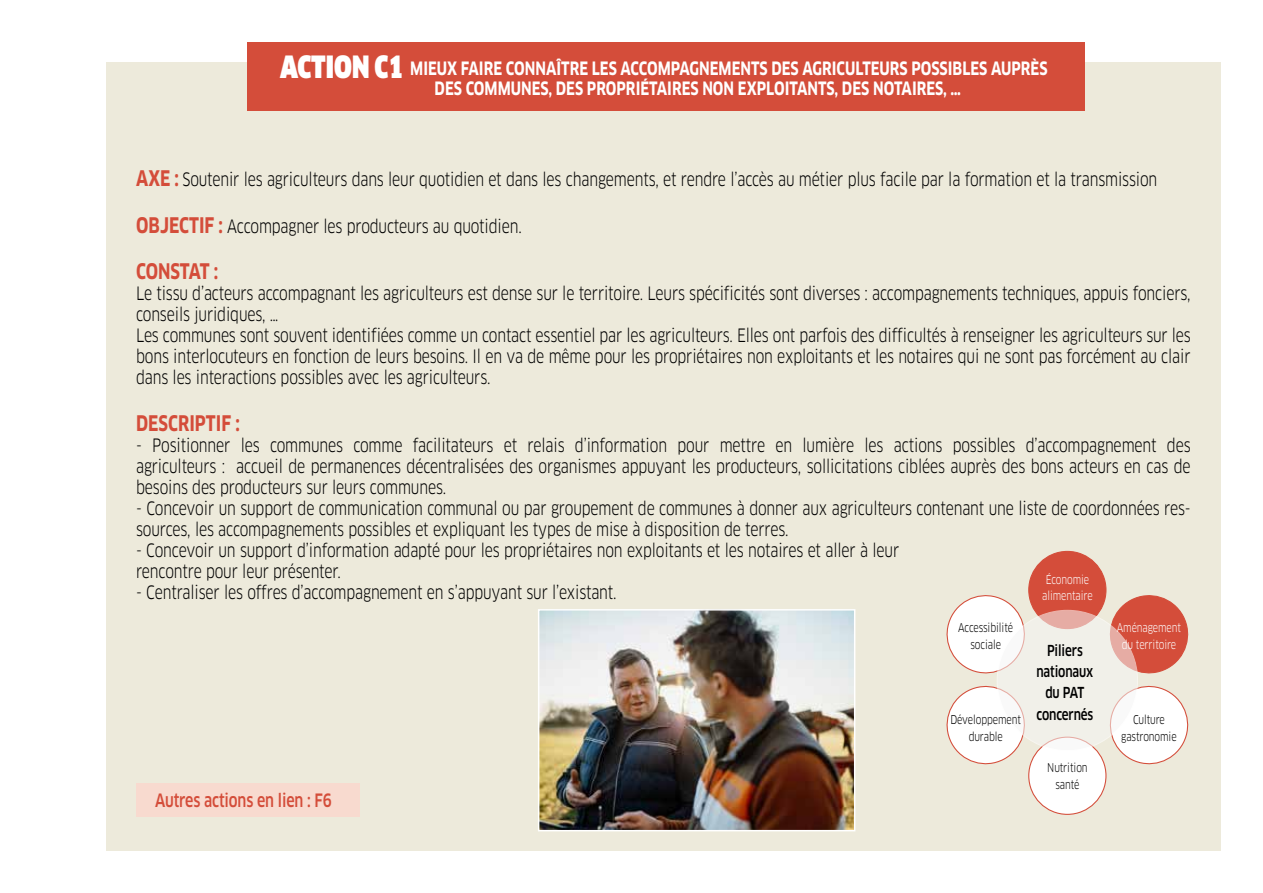
<style>
.page{position:relative;width:1263px;height:893px;background:#fff}
.page>*{position:absolute;margin:0;border:0;box-sizing:border-box;transform-origin:0 0}
.t1{font:700 21px "Clan OT";color:#d44d3a;scale:.79 1}
.t2{font:18px/21px "Clan OT";letter-spacing:-.01em;color:#000;scale:.79 1}
.t3{font:700 18px/19.5px "Clan OT";color:#fff;scale:.79 1}
.t4{font:500 18px "Clan OT";letter-spacing:-.01em;color:#d44d3a;scale:.79 1}
.t5{font:500 14.85px/21.3px "Clan OT";letter-spacing:-.01em;color:#000;text-align:center;scale:.79 1}
.t6{font:11.85px/16.8px "Clan OT";letter-spacing:-.01em;color:#000;text-align:center;scale:.79 1}
.t7{font:11.85px/16.8px "Clan OT";letter-spacing:-.01em;color:#fff;scale:.79 1}
.s1{font-weight:900;font-size:30px}
.s2{font-weight:700;font-size:21px;color:#d44d3a}
</style>
<div class="page">
<div style="left:106px;top:62px;width:1114px;height:788px;background:#edeadb"></div>
<div style="left:136px;top:783px;width:224px;height:34px;background:#f8dacf"></div>
<div style="left:1029px;top:551px;width:77px;height:78px;background:#d44d3a;border-radius:50%"></div>
<div style="left:1029px;top:737px;width:77px;height:77px;background:#fff;border-radius:50%"></div>
<svg style="left:946px;top:589px;width:84px;height:180px"></svg>
<svg style="left:1103px;top:590px;width:86px;height:181px"></svg>
<svg style="left:997px;top:610px;width:140px;height:141px;fill:#f1f0e9"></svg>
<div style="left:247px;top:42px;width:838px;height:69px;background:#d44d3a"></div>
<img style="left:541px;top:612px;width:311px;height:216px">
<div style="left:538px;top:609px;width:317px;height:222px;border:2px solid #fff"></div>
<p class="t3" style="left:435px;top:59px;width:777px;text-indent:-154px"><span class="s1">ACTION C1</span> MIEUX FAIRE CONNAÎTRE LES ACCOMPAGNEMENTS DES AGRICULTEURS POSSIBLES AUPRÈS<br>DES COMMUNES, DES PROPRIÉTAIRES NON EXPLOITANTS, DES NOTAIRES, …</p>
<p class="t2" style="left:136px;top:169px;width:1294px"><span class="s2">AXE :</span> Soutenir les agriculteurs dans leur quotidien et dans les changements, et rendre l’accès au métier plus facile par la formation et la transmission</p>
<p class="t2" style="left:136px;top:216px;width:490px"><span class="s2">OBJECTIF :</span> Accompagner les producteurs au quotidien.</p>
<p class="t1" style="left:136px;top:259px;width:105px">CONSTAT :</p>
<p class="t2" style="left:136px;top:283px;width:1336px">Le tissu d’acteurs accompagnant les agriculteurs est dense sur le territoire. Leurs spécificités sont diverses : accompagnements techniques, appuis fonciers, conseils juridiques, …<br>Les communes sont souvent identifiées comme un contact essentiel par les agriculteurs. Elles ont parfois des difficultés à renseigner les agriculteurs sur les bons interlocuteurs en fonction de leurs besoins. Il en va de même pour les propriétaires non exploitants et les notaires qui ne sont pas forcément au clair dans les interactions possibles avec les agriculteurs.</p>
<p class="t1" style="left:136px;top:411px;width:133px">DESCRIPTIF :</p>
<p class="t2" style="left:136px;top:435px;width:1336px;text-align:justify">- Positionner les communes comme facilitateurs et relais d’information pour mettre en lumière les actions possibles d’accompagnement des agriculteurs : accueil de permanences décentralisées des organismes appuyant les producteurs, sollicitations ciblées auprès des bons acteurs en cas de besoins des producteurs sur leurs communes.</p>
<p class="t2" style="left:136px;top:498px;width:1336px">- Concevoir un support de communication communal ou par groupement de communes à donner aux agriculteurs contenant une liste de coordonnées res&shy;sources, les accompagnements possibles et expliquant les types de mise à disposition de terres.</p>
<p class="t2" style="left:136px;top:540px;width:968px">- Concevoir un support d’information adapté pour les propriétaires non exploitants et les notaires et aller à leur rencontre pour leur présenter.</p>
<p class="t2" style="left:136px;top:582px;width:610px">- Centraliser les offres d’accompagnement en s’appuyant sur l’existant.</p>
<p class="t7" style="left:1042px;top:571px;width:66px">Économie alimentaire</p>
<p class="t4" style="left:155px;top:790px;width:225px">Autres actions en lien : F6</p>
<p class="t6" style="left:958px;top:620px;width:71px">Accessibilité sociale</p>
<p class="t6" style="left:950px;top:712px;width:91px">Développement durable</p>
<p class="t5" style="left:1036px;top:640px;width:74px">Piliers nationaux du PAT concernés</p>
<p class="t6" style="left:1047px;top:760px;width:53px">Nutrition santé</p>
<p class="t7" style="left:1117px;top:620px;width:83px;text-align:center">Aménagement du territoire</p>
<p class="t6" style="left:1121px;top:711px;width:72px">Culture gastronomie</p>
</div>
